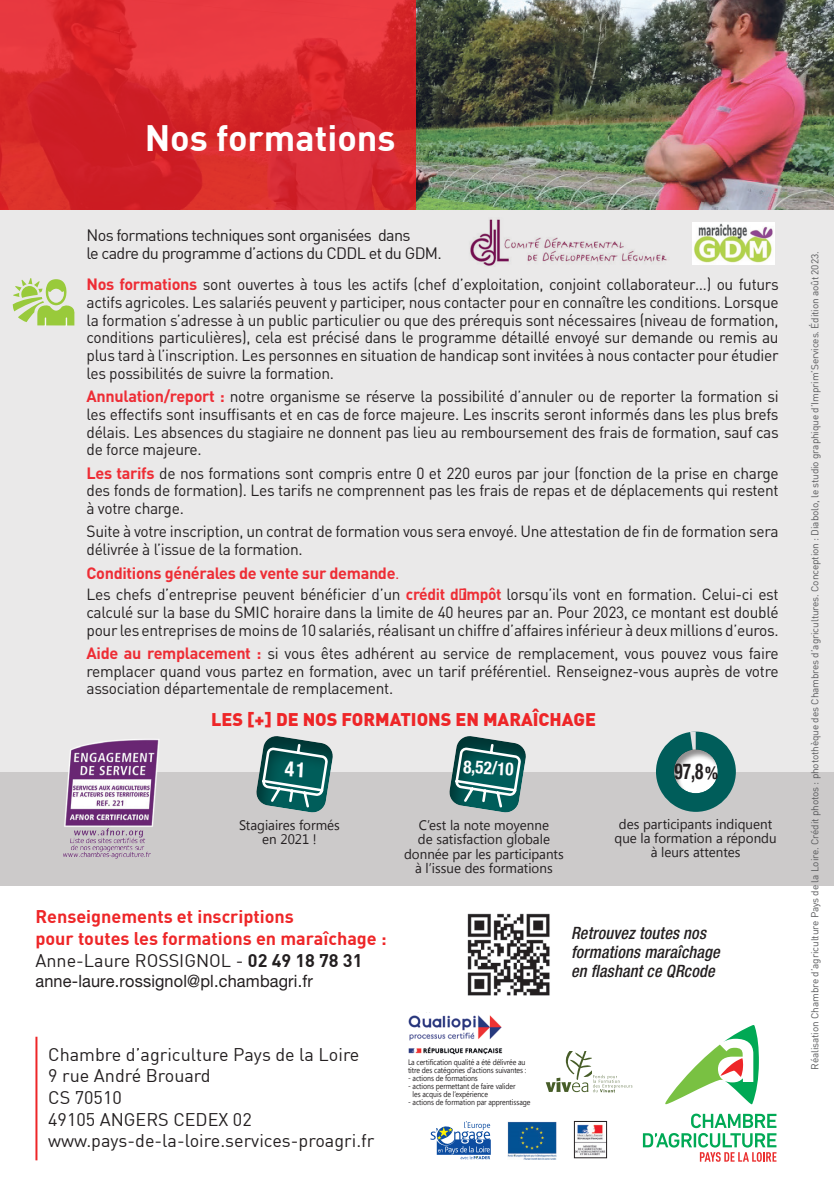
<style>
.page{position:relative;width:834px;height:1191px;background:#fff}
.page>*{position:absolute;margin:0;border:0;box-sizing:border-box;transform-origin:0 0}
.t1{font:700 36px "DIN";color:#fff}
.t2{font:700 condensed 22px "Helvetica Neue";color:#231f20;scale:.78 1}
.t3{font:18px/21.6px "DIN";color:#231f20}
.t4{font:700 18px/21.6px "DIN";color:#ee2628}
.t5{font:900 18px "DIN";color:#ee2628}
.t6{font:700 condensed 18px "Helvetica Neue";color:#fff;scale:.94 1}
.t7{font:italic 500 condensed 17px/19px "Helvetica Neue LT Pro";letter-spacing:.01em;color:#231f20;scale:.96 1}
.t8{font:17px "Helvetica Neue LT Pro";letter-spacing:.01em;color:#231f20;scale:.96 1}
.t9{font:16.2px/18px "DIN";letter-spacing:-.04em;color:#231f20}
.t10{font:700 16.2px "DIN Pro";letter-spacing:-.02em;color:#ee2d35}
.t11{font:16px/17.6px "DIN Pro";letter-spacing:-.02em;color:#231f20;text-align:justify}
.t12{font:13.8px/14.2px "Segoe UI";color:#231f20;text-align:center}
.t13{font:10px "DIN";letter-spacing:-.01em;color:#57585a}
.t14{font:8px/8px "Segoe UI";letter-spacing:-.01em;color:#231f20;scale:.87 1}
.s1{font-weight:700;font-size:16.2px;color:#ee2d35}
.s2{font-weight:400}
.s3{font-weight:700;color:#ee2d35}
.s4{font-size:17.6px}
.s5{font-weight:400;color:#231f20}
.s6{color:#231f20}
</style>
<div class="page">
<div style="left:0;top:25px;width:833px;height:856px;background:#eae9e9"></div>
<img style="left:415px;top:0;width:418px;height:210px">
<svg style="left:0;top:0;width:415px;height:210px;background:#da2a2f"></svg>
<svg style="left:12px;top:278px;width:63px;height:48px"></svg>
<div style="left:0;top:772px;width:833px;height:113px;background:#cccaca"></div>
<img style="left:63px;top:739px;width:96px;height:120px">
<svg style="left:449px;top:736px;width:77px;height:77px"></svg>
<div style="left:655px;top:731px;width:80px;height:81px;background:#005d5a;border-radius:50%"></div>
<svg style="left:690px;top:731px;width:5px;height:17px"></svg>
<div style="left:670px;top:748px;width:48px;height:48px;background:#231f20;opacity:.5"></div>
<img style="left:467px;top:913px;width:83px;height:83px">
<img style="left:470px;top:219px;width:197px;height:47px">
<img style="left:692px;top:222px;width:82px;height:42px">
<hr style="left:35px;top:1036px;width:2px;height:124px;background:#ee2628">
<svg style="left:430px;top:1121px;width:60px;height:38px"></svg>
<img style="left:507px;top:1121px;width:50px;height:38px">
<img style="left:576px;top:1124px;width:28px;height:32px">
<div style="left:574px;top:1121px;width:32px;height:37px;border:1px solid #231f20"></div>
<svg style="left:545px;top:1051px;width:87px;height:41px"></svg>
<svg style="left:665px;top:1025px;width:93px;height:79px"></svg>
<svg style="left:642px;top:1113px;width:134px;height:48px"></svg>
<img style="left:408px;top:1012px;width:95px;height:43px">
<svg style="left:256px;top:736px;width:77px;height:77px"></svg>
<h1 class="t1" style="left:145px;top:114px;width:252px">Nos formations</h1>
<p class="t9" style="left:86px;top:226px;width:357px">Nos formations techniques sont organisées dans<br>le cadre du programme d’actions du CDDL et du GDM.</p>
<p class="t11" style="left:86px;top:275px;width:693px"><span class="s1">Nos formations</span> sont ouvertes à tous les actifs (chef d’exploitation, conjoint collaborateur…) ou futurs actifs agricoles. Les salariés peuvent y participer, nous contacter pour en connaître les conditions. Lorsque la formation s’adresse à un public particulier ou que des prérequis sont nécessaires (niveau de formation, conditions particulières), cela est précisé dans le programme détaillé envoyé sur demande ou remis au plus tard à l’inscription. Les personnes en situation de handicap sont invitées à nous contacter pour étudier les possibilités de suivre la formation.</p>
<p class="t11" style="left:86px;top:387px;width:693px"><span class="s1">Annulation/report :</span> notre organisme se réserve la possibilité d’annuler ou de reporter la formation si les effectifs sont insuffisants et en cas de force majeure. Les inscrits seront informés dans les plus brefs délais. Les absences du stagiaire ne donnent pas lieu au remboursement des frais de formation, sauf cas de force majeure.</p>
<p class="t11" style="left:86px;top:463px;width:693px"><span class="s1">Les tarifs</span> de nos formations sont compris entre 0 et 220 euros par jour (fonction de la prise en charge des fonds de formation). Les tarifs ne comprennent pas les frais de repas et de déplacements qui restent à votre charge.</p>
<p class="t11" style="left:86px;top:522px;width:693px">Suite à votre inscription, un contrat de formation vous sera envoyé. Une attestation de fin de formation sera délivrée à l’issue de la formation.</p>
<p class="t10" style="left:86px;top:559px;width:314px">Conditions générales de vente sur demande<span class="s2">.</span></p>
<p class="t11" style="left:86px;top:585px;width:693px">Les chefs d’entreprise peuvent bénéficier d’un <span class="s3">crédit d’impôt</span> lorsqu’ils vont en formation. Celui-ci est calculé sur la base du SMIC horaire dans la limite de 40 heures par an. Pour 2023, ce montant est doublé pour les entreprises de moins de 10 salariés, réalisant un chiffre d’affaires inférieur à deux millions d’euros.</p>
<p class="t11" style="left:86px;top:644px;width:693px"><span class="s1">Aide au remplacement :</span> si vous êtes adhérent au service de remplacement, vous pouvez vous faire remplacer quand vous partez en formation, avec un tarif préférentiel. Renseignez-vous auprès de votre association départementale de remplacement.</p>
<p class="t5" style="left:211px;top:707px;width:386px">LES [+] DE NOS FORMATIONS EN MARAÎCHAGE</p>
<p class="t6" style="left:464px;top:751px;width:55px;rotate:3deg">8,52/10</p>
<h2 class="t2" style="left:674px;top:753px;width:57px">97,8<span class="s4">%</span></h2>
<p class="t12" style="left:239px;top:817px;width:102px">Stagiaires formés en 2021 !</p>
<p class="t12" style="left:614px;top:816px;width:164px">des participants indiquent que la formation a répondu à leurs attentes</p>
<p class="t12" style="left:404px;top:817px;width:161px">C’est la note moyenne<br>de satisfaction globale donnée par les participants à l’issue des formations</p>
<p class="t4" style="left:35px;top:905px;width:352px">Renseignements et inscriptions<br>pour toutes les formations en maraîchage :<br><span class="s5">Anne-Laure ROSSIGNOL -</span> <span class="s6">02 49 18 78 31</span></p>
<p class="t8" style="left:35px;top:970px;width:290px">anne-laure.rossignol@pl.chambagri.fr</p>
<p class="t3" style="left:48px;top:1043px;width:327px">Chambre d’agriculture Pays de la Loire<br>9 rue André Brouard<br>CS 70510<br>49105 ANGERS CEDEX 02 www.pays-de-la-loire.services-proagri.fr</p>
<p class="t14" style="left:408px;top:1057px;width:137px">La certification qualité a été délivrée au titre des catégories d’actions suivantes :</p>
<p class="t14" style="left:408px;top:1073px;width:82px">- actions de formations</p>
<p class="t14" style="left:412px;top:1081px;width:120px;text-indent:-5px">- actions permettant de faire valider les acquis de l’expérience</p>
<p class="t14" style="left:408px;top:1097px;width:142px">- actions de formation par apprentissage</p>
<p class="t7" style="left:571px;top:923px;width:156px">Retrouvez toutes nos formations maraîchage en flashant ce QRcode</p>
<p class="t13" style="left:808px;top:1070px;width:820px;rotate:-90deg">Réalisation Chambre d’agriculture Pays de la Loire. Crédit photos : photothèque des Chambres d’agricultures. Conception : Diabolo, le studio graphique d’Imprim’Services. Édition août 2023.</p>
</div>
